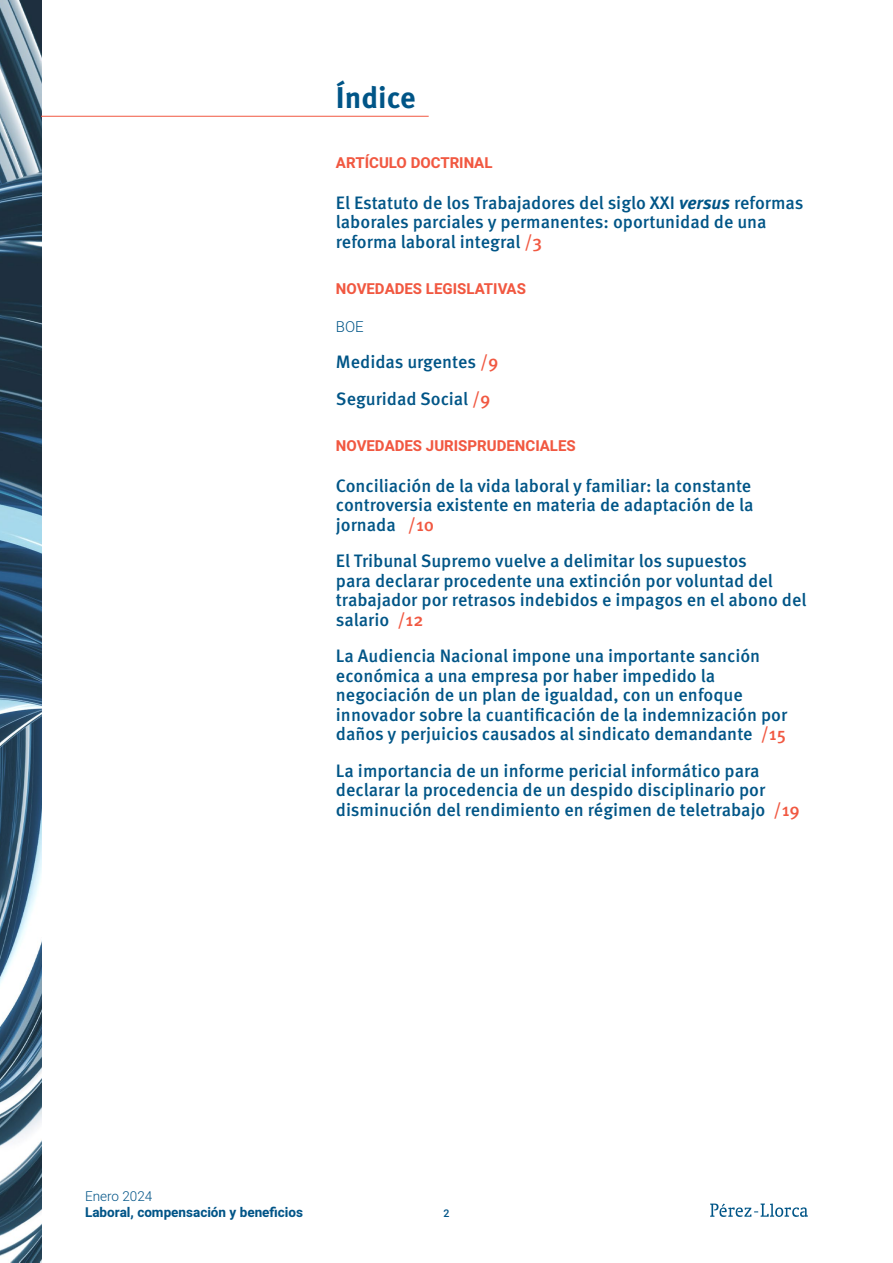
<style>
.page{position:relative;width:893px;height:1263px;background:#fff}
.page>*{position:absolute;margin:0;border:0;box-sizing:border-box;transform-origin:0 0}
.t1{font:700 30px "Meta Pro";color:#005587}
.t2{font:500 18px/19.5px "Meta Pro";color:#005587}
.t3{font:700 15px "Heebo";color:#f15841}
.t4{font:300 15px "Heebo";color:#005587}
.t5{font:700 13.5px "Heebo";color:#005487}
.t6{font:300 13.5px "Heebo";color:#005487}
.t7{font:500 10.5px "Heebo";color:#005487}
.s1{font-weight:700;font-style:italic}
.s2{color:#f15841}
</style>
<div class="page">
<svg style="left:710px;top:1203px;width:98px;height:14px"></svg>
<img style="left:0;top:0;width:41px;height:1263px">
<hr style="left:41px;top:116px;width:388px;height:1px;background:#f15841">
<h1 class="t1" style="left:336px;top:74px;width:81px">Índice</h1>
<p class="t3" style="left:336px;top:152px;width:158px">ARTÍCULO DOCTRINAL</p>
<p class="t2" style="left:336px;top:192px;width:469px">El Estatuto de los Trabajadores del siglo XXI <span class="s1">versus</span> reformas laborales parciales y permanentes: oportunidad de una reforma laboral integral <span class="s2">/3</span></p>
<p class="t3" style="left:336px;top:278px;width:191px">NOVEDADES LEGISLATIVAS</p>
<p class="t4" style="left:336px;top:316px;width:29px">BOE</p>
<p class="t2" style="left:336px;top:343px;width:164px;line-height:36.5px">Medidas urgentes <span class="s2">/9<br></span>Seguridad Social <span class="s2">/9</span></p>
<p class="t3" style="left:336px;top:435px;width:241px">NOVEDADES JURISPRUDENCIALES</p>
<p class="t2" style="left:336px;top:475px;width:419px;text-align:justify">Conciliación de la vida laboral y familiar: la constante controversia existente en materia de adaptación de la jornada <span class="s2">/10</span></p>
<p class="t2" style="left:336px;top:550px;width:472px">El Tribunal Supremo vuelve a delimitar los supuestos<br>para declarar procedente una extinción por voluntad del trabajador por retrasos indebidos e impagos en el abono del salario <span class="s2">/12</span></p>
<p class="t2" style="left:336px;top:645px;width:453px">La Audiencia Nacional impone una importante sanción económica a una empresa por haber impedido la negociación de un plan de igualdad, con un enfoque innovador sobre la cuantificación de la indemnización por daños y perjuicios causados al sindicato demandante <span class="s2">/15</span></p>
<p class="t2" style="left:336px;top:760px;width:465px">La importancia de un informe pericial informático para declarar la procedencia de un despido disciplinario por disminución del rendimiento en régimen de teletrabajo <span class="s2">/19</span></p>
<p class="t6" style="left:85px;top:1186px;width:69px">Enero 2024</p>
<p class="t5" style="left:85px;top:1203px;width:220px">Laboral, compensación y beneficios</p>
<p class="t7" style="left:443px;top:1206px;width:7px">2</p>
</div>
